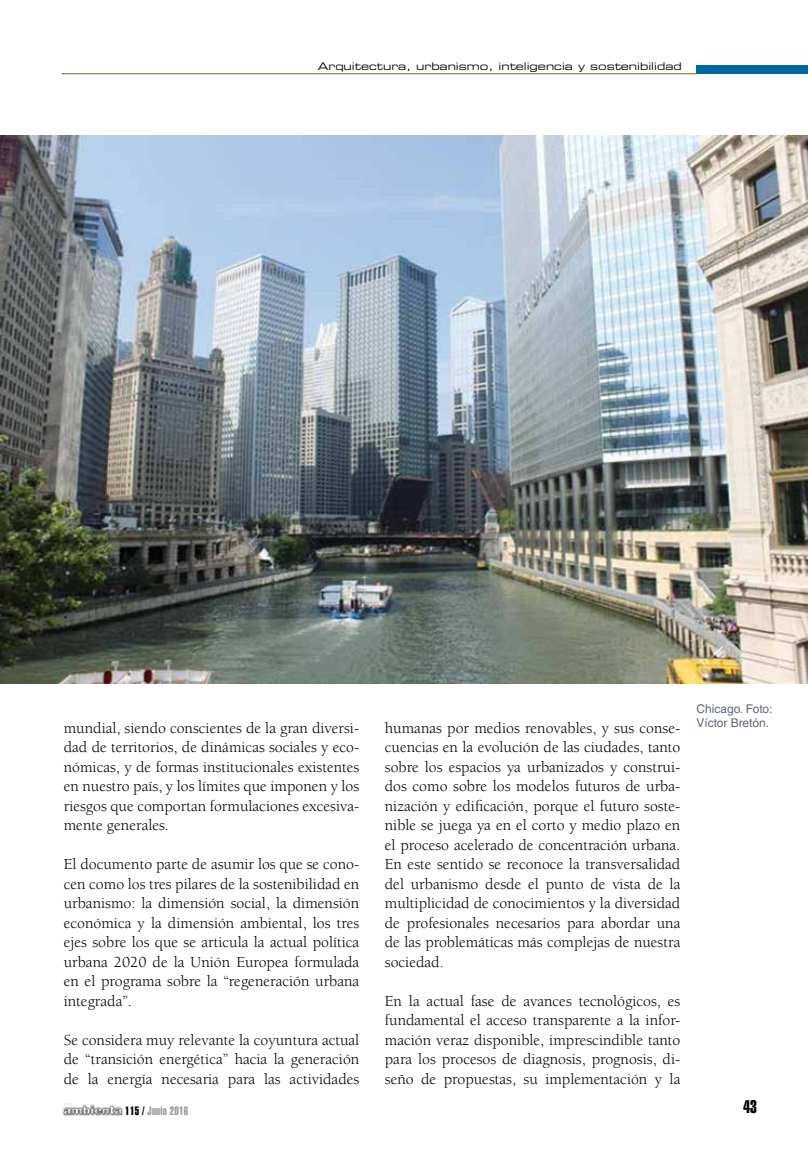
<style>
.page{position:relative;width:808px;height:1149px;background:#fff}
.page>*{position:absolute;margin:0;border:0;box-sizing:border-box;transform-origin:0 0}
.t1{font:18px "Helvetica LT Std Extra Comp";color:#000}
.t2{font:15.75px/19.5px "Berkeley Std";color:#000;text-align:justify}
.t3{font:12px/13.5px "Helvetica LT Std";color:#5f6581}
.t4{font:12px "Helvetica LT Std Extra Comp";letter-spacing:.025em;color:#9c9e9f}
.t5{font:10.5px "Eurostile LT Std Ex 2";color:#000}
.s1{color:#000}
</style>
<div class="page">
<div style="left:696px;top:65px;width:112px;height:9px;background:#00689e"></div>
<hr style="left:62px;top:73px;width:635px;height:1px;background:#5f6d27">
<img style="left:62px;top:1103px;width:61px;height:13px">
<img style="left:0;top:135px;width:808px;height:548px">
<p class="t5" style="left:318px;top:59px;width:365px">Arquitectura, urbanismo, inteligencia y sostenibilidad</p>
<p class="t2" style="left:64px;top:718px;width:297px">mundial, siendo conscientes de la gran diversi&shy;dad de territorios, de dinámicas sociales y eco&shy;nómicas, y de formas institucionales existentes en nuestro país, y los límites que imponen y los riesgos que comportan formulaciones excesiva&shy;mente generales.</p>
<p class="t2" style="left:64px;top:854px;width:297px">El documento parte de asumir los que se cono&shy;cen como los tres pilares de la sostenibilidad en urbanismo: la dimensión social, la dimensión económica y la dimensión ambiental, los tres ejes sobre los que se articula la actual política urbana 2020 de la Unión Europea formulada en el programa sobre la “regeneración urbana integrada”.</p>
<p class="t2" style="left:64px;top:1030px;width:297px">Se considera muy relevante la coyuntura actual de “transición energética” hacia la generación de la energía necesaria para las actividades</p>
<p class="t2" style="left:385px;top:718px;width:297px">humanas por medios renovables, y sus conse&shy;cuencias en la evolución de las ciudades, tanto sobre los espacios ya urbanizados y construi&shy;dos como sobre los modelos futuros de urba&shy;nización y edificación, porque el futuro soste&shy;nible se juega ya en el corto y medio plazo en el proceso acelerado de concentración urbana.<br>En este sentido se reconoce la transversalidad del urbanismo desde el punto de vista de la multiplicidad de conocimientos y la diversidad de profesionales necesarios para abordar una de las problemáticas más complejas de nuestra sociedad.</p>
<p class="t2" style="left:385px;top:991px;width:297px">En la actual fase de avances tecnológicos, es fundamental el acceso transparente a la infor&shy;mación veraz disponible, imprescindible tanto para los procesos de diagnosis, prognosis, di&shy;seño de propuestas, su implementación y la</p>
<p class="t3" style="left:696px;top:702px;width:78px">Chicago. Foto:<br>Víctor Bretón.</p>
<p class="t4" style="left:125px;top:1103px;width:65px"><span class="s1">115 /</span> Junio 2016</p>
<p class="t1" style="left:744px;top:1095px;width:15px">43</p>
</div>
